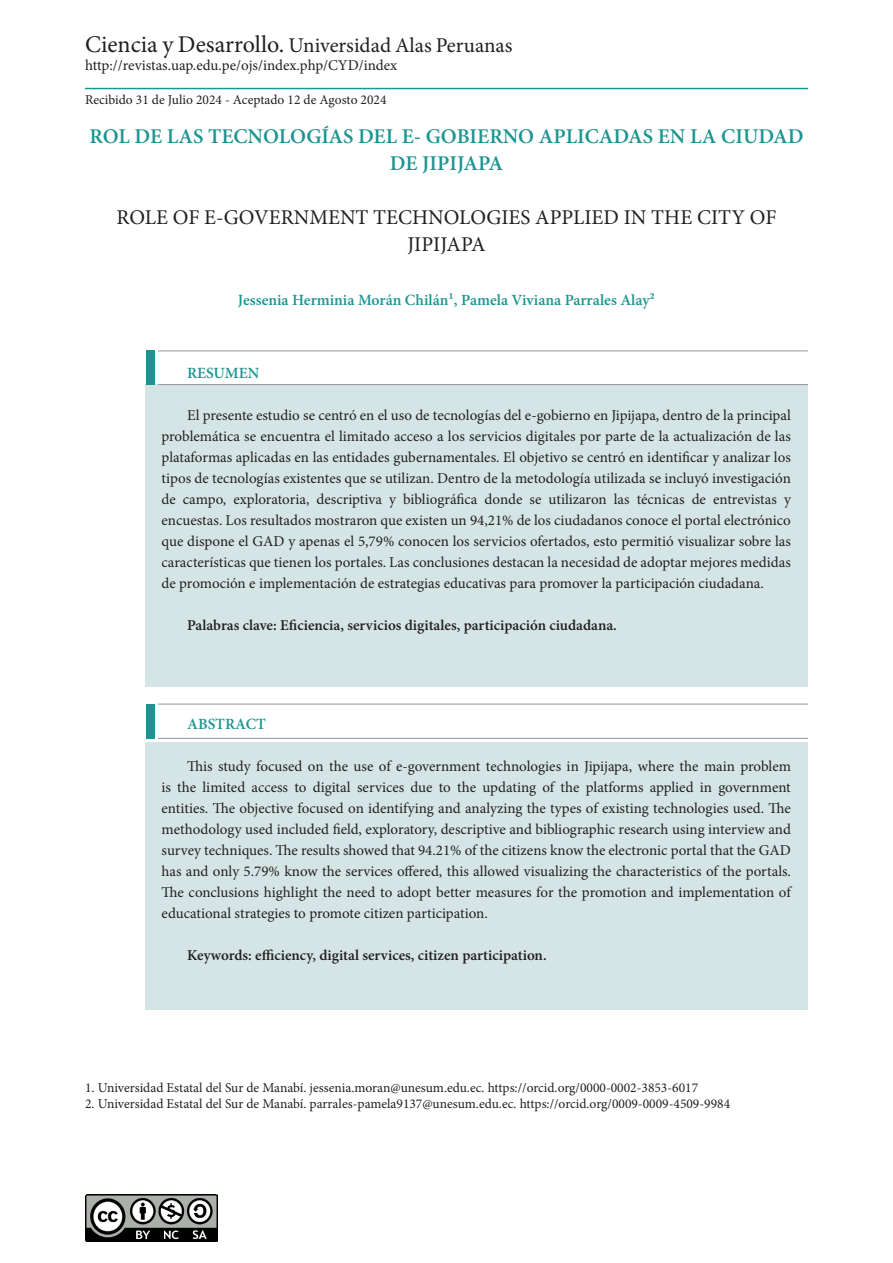
<style>
.page{position:relative;width:893px;height:1263px;background:#fff}
.page>*{position:absolute;margin:0;border:0;box-sizing:border-box;transform-origin:0 0}
.t1{font:21px/27px "Minion Pro";color:#231f20;text-align:center}
.t2{font:600 21px/27px "Minion Pro";color:#1c9590;text-align:center}
.Texto_de_bloque{font:600 15.6px "Minion Pro";color:#1c9590}
.t3{font:15px/21px "Minion Pro";color:#231f20;text-align:justify}
.t4{font:600 15px "Minion Pro";color:#231f20}
.t5{font:13.5px "Minion Pro";color:#231f20}
.s1{font-size:24px}
</style>
<div class="page">
<hr style="left:85px;top:88px;width:723px;height:1px;background:#1c9590">
<img style="left:85px;top:1195px;width:132px;height:46px">
<div style="left:146px;top:384px;width:662px;height:303px;background:#d5e5e5"></div>
<div style="left:146px;top:351px;width:8px;height:34px;background:#1c9590"></div>
<hr style="left:158px;top:351px;width:650px;height:1px;background:#939598">
<hr style="left:158px;top:384px;width:650px;height:1px;background:#939598">
<div style="left:146px;top:742px;width:662px;height:268px;background:#d5e5e5"></div>
<div style="left:146px;top:704px;width:8px;height:34px;background:#1c9590"></div>
<hr style="left:158px;top:704px;width:650px;height:1px;background:#939598">
<hr style="left:158px;top:738px;width:650px;height:1px;background:#939598">
<p class="t1" style="left:85px;top:31px;width:429px"><span class="s1">Ciencia y Desarrollo.</span> Universidad Alas Peruanas</p>
<p class="t3" style="left:85px;top:54px;width:314px">http://revistas.uap.edu.pe/ojs/index.php/CYD/index</p>
<p class="t5" style="left:85px;top:90px;width:303px">Recibido 31 de Julio 2024 - Aceptado 12 de Agosto 2024</p>
<p class="t2" style="left:89px;top:122px;width:716px">ROL DE LAS TECNOLOGÍAS DEL E- GOBIERNO APLICADAS EN LA CIUDAD<br>DE JIPIJAPA</p>
<p class="t1" style="left:117px;top:204px;width:661px">ROLE OF E-GOVERNMENT TECHNOLOGIES APPLIED IN THE CITY OF<br>JIPIJAPA</p>
<p class="Texto_de_bloque" style="left:238px;top:289px;width:418px">Jessenia Herminia Morán Chilán1, Pamela Viviana Parrales Alay2</p>
<p class="Texto_de_bloque" style="left:187px;top:362px;width:74px">RESUMEN</p>
<p class="t3" style="left:162px;top:405px;width:631px;text-indent:26px">El presente estudio se centró en el uso de tecnologías del e-gobierno en Jipijapa, dentro de la principal problemática se encuentra el limitado acceso a los servicios digitales por parte de la actualización de las plataformas aplicadas en las entidades gubernamentales. El objetivo se centró en identificar y analizar los tipos de tecnologías existentes que se utilizan. Dentro de la metodología utilizada se incluyó investigación de campo, exploratoria, descriptiva y bibliográfica donde se utilizaron las técnicas de entrevistas y encuestas. Los resultados mostraron que existen un 94,21% de los ciudadanos conoce el portal electrónico que dispone el GAD y apenas el 5,79% conocen los servicios ofertados, esto permitió visualizar sobre las características que tienen los portales. Las conclusiones destacan la necesidad de adoptar mejores medidas de promoción e implementación de estrategias educativas para promover la participación ciudadana.</p>
<p class="t4" style="left:187px;top:615px;width:431px">Palabras clave: Eficiencia, servicios digitales, participación ciudadana.</p>
<p class="Texto_de_bloque" style="left:187px;top:713px;width:80px">ABSTRACT</p>
<p class="t3" style="left:162px;top:756px;width:631px;text-indent:26px">This study focused on the use of e-government technologies in Jipijapa, where the main problem is the limited access to digital services due to the updating of the platforms applied in government entities. The objective focused on identifying and analyzing the types of existing technologies used. The methodology used included field, exploratory, descriptive and bibliographic research using interview and survey techniques. The results showed that 94.21% of the citizens know the electronic portal that the GAD has and only 5.79% know the services offered, this allowed visualizing the characteristics of the portals.<br>The conclusions highlight the need to adopt better measures for the promotion and implementation of educational strategies to promote citizen participation.</p>
<p class="t4" style="left:187px;top:945px;width:361px">Keywords: efficiency, digital services, citizen participation.</p>
<p class="t5" style="left:85px;top:1079px;width:615px">1. Universidad Estatal del Sur de Manabí. jessenia.moran@unesum.edu.ec. https://orcid.org/0000-0002-3853-6017</p>
<p class="t5" style="left:85px;top:1095px;width:647px">2. Universidad Estatal del Sur de Manabí. parrales-pamela9137@unesum.edu.ec. https://orcid.org/0009-0009-4509-9984</p>
</div>
